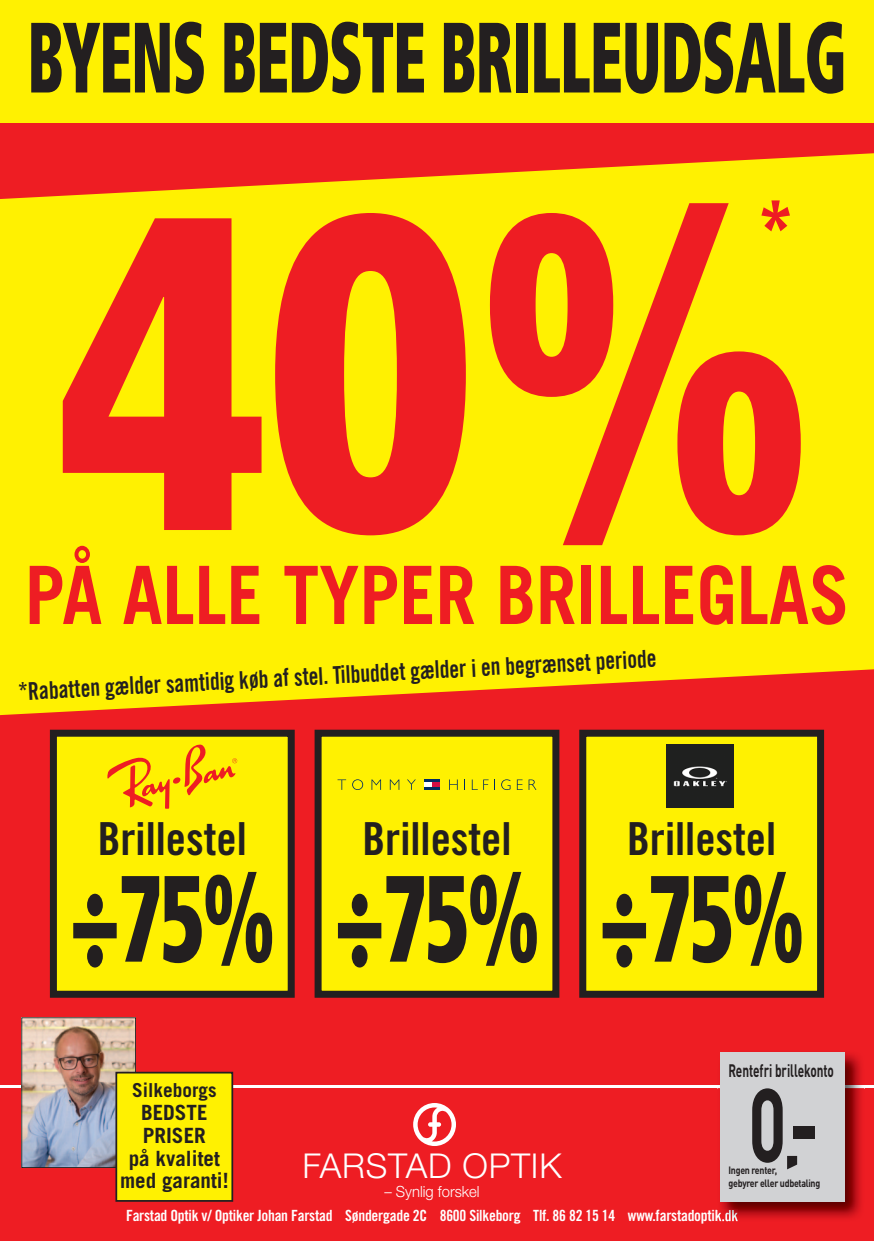
<style>
.page{position:relative;width:874px;height:1241px;background:#fff}
.page>*{position:absolute;margin:0;border:0;box-sizing:border-box;transform-origin:0 0}
.t1{font:900 condensed 446.25px "Frutiger LT Std";color:#ee1d23;scale:.9 1}
.t2{font:900 condensed 122.5px "Frutiger LT Std";color:#231f20;scale:.7 1}
.t3{font:700 102.73px "DINOT";color:#231f20;scale:.68 1}
.t4{font:900 condensed 99.75px "Frutiger LT Std";letter-spacing:-.015em;color:#231f20;scale:.61 1}
.t5{font:700 expanded 81.55px "Trade Gothic LT Std";color:#ee1d23;scale:.9 1}
.t6{font:700 80.5px "Trade Gothic LT Std";color:#ee1d23;scale:.9 1}
.t7{font:45.5px "Trade Gothic LT Std Bd Cn 20";color:#231f20}
.t8{font:700 43.93px "DINOT";color:#231f20;scale:1.6 1}
.t9{font:300 34.3px "Helvetica Neue LT Std";letter-spacing:.02em;color:#fff}
.t10{font:24.5px "Trade Gothic LT Std Bd Cn 20";color:#231f20;scale:.9 1}
.t11{font:700 21px/22.8px "Trade Gothic LT Std";color:#231f20;text-align:center}
.t12{font:700 19.25px "Trade Gothic LT Std";color:#231f20}
.t13{font:700 17.85px "DINOT";color:#231f20;scale:.66 1}
.t14{font:15.4px "Trade Gothic LT Std Bd Cn 20";letter-spacing:-.015em;color:#fff}
.t15{font:300 15.4px "Helvetica Neue LT Std";color:#fff;scale:.96 1}
.t16{font:700 10.5px/13.1px "DINOT";letter-spacing:-.03em;color:#231f20;scale:.84 1}
.s1{font-size:105.35px}
</style>
<div class="page">
<div style="left:0;top:660px;width:873px;height:424px;background:#ee1d23"></div>
<div style="left:0;top:199px;width:873px;height:516px;background:#fff101"></div>
<svg style="left:0;top:123px;width:873px;height:76px;fill:#ee1d23"></svg>
<div style="left:0;top:0;width:873px;height:123px;background:#fff101"></div>
<div style="left:0;top:1087px;width:873px;height:153px;background:#ee1d23"></div>
<svg style="left:413px;top:1103px;width:43px;height:42px"></svg>
<svg style="left:50px;top:729px;width:244px;height:268px;fill:#fff101"></svg>
<svg style="left:314px;top:729px;width:245px;height:268px;fill:#fff101"></svg>
<svg style="left:579px;top:729px;width:244px;height:268px;fill:#fff101"></svg>
<svg style="left:107px;top:744px;width:130px;height:64px"></svg>
<svg style="left:337px;top:779px;width:9px;height:10px"></svg>
<svg style="left:352px;top:779px;width:11px;height:10px"></svg>
<svg style="left:371px;top:779px;width:10px;height:10px"></svg>
<svg style="left:389px;top:779px;width:10px;height:10px"></svg>
<svg style="left:407px;top:779px;width:8px;height:10px"></svg>
<svg style="left:449px;top:779px;width:8px;height:10px"></svg>
<svg style="left:471px;top:779px;width:6px;height:10px"></svg>
<svg style="left:483px;top:779px;width:5px;height:10px"></svg>
<svg style="left:501px;top:779px;width:9px;height:11px"></svg>
<svg style="left:516px;top:779px;width:6px;height:10px"></svg>
<svg style="left:528px;top:779px;width:8px;height:10px"></svg>
<svg style="left:424px;top:782px;width:15px;height:7px"></svg>
<hr style="left:424px;top:779px;width:15px;height:3px;background:#002c62">
<img style="left:666px;top:744px;width:67px;height:63px">
<img style="left:717px;top:1052px;width:147px;height:169px">
<img style="left:717px;top:1209px;width:20px;height:12px">
<div style="left:719px;top:1052px;width:124px;height:149px;background:#d1d2d4"></div>
<img style="left:21px;top:1017px;width:212px;height:184px">
<h3 class="t4" style="left:27px;top:-3px;width:1343px">BYENS BEDSTE BRILLEUDSALG</h3>
<h3 class="t5" style="left:757px;top:179px;width:42px">*</h3>
<h1 class="t1" style="left:58px;top:102px;width:843px">40%</h1>
<h3 class="t6" style="left:25px;top:545px;width:917px">PÅ ALLE TYPER BRILLEGLAS</h3>
<h3 class="t10" style="left:18px;top:676px;width:711px;rotate:-3deg">*Rabatten gælder samtidig køb af stel. Tilbuddet gælder i en begrænset periode</h3>
<h3 class="t7" style="left:98px;top:810px;width:151px">Brillestel</h3>
<h2 class="t2" style="left:69px;top:844px;width:296px">÷75%</h2>
<h3 class="t7" style="left:362px;top:810px;width:151px">Brillestel</h3>
<h2 class="t2" style="left:334px;top:844px;width:296px">÷75%</h2>
<h3 class="t7" style="left:626px;top:810px;width:151px">Brillestel</h3>
<h2 class="t2" style="left:598px;top:844px;width:296px">÷75%</h2>
<p class="t13" style="left:728px;top:1059px;width:161px">Rentefri brillekonto</p>
<p class="t12" style="left:132px;top:1078px;width:86px">Silkeborgs</p>
<h3 class="t11" style="left:120px;top:1100px;width:110px">BEDSTE<br>PRISER<br>på kvalitet med garanti!</h3>
<h3 class="t3" style="left:748px;top:1057px;width:105px">0<span class="s1">-</span></h3>
<h3 class="t9" style="left:302px;top:1144px;width:260px">FARSTAD OPTIK</h3>
<p class="t15" style="left:384px;top:1181px;width:101px">– Synlig forskel</p>
<p class="t14" style="left:126px;top:1205px;width:613px">Farstad Optik v/ Optiker Johan Farstad Søndergade 2C 8600 Silkeborg Tlf. 86 82 15 14 www.farstadoptik.dk</p>
<h3 class="t8" style="left:781px;top:1117px;width:14px">,</h3>
<p class="t16" style="left:728px;top:1163px;width:111px">Ingen renter,<br>gebyrer eller udbetaling</p>
</div>
